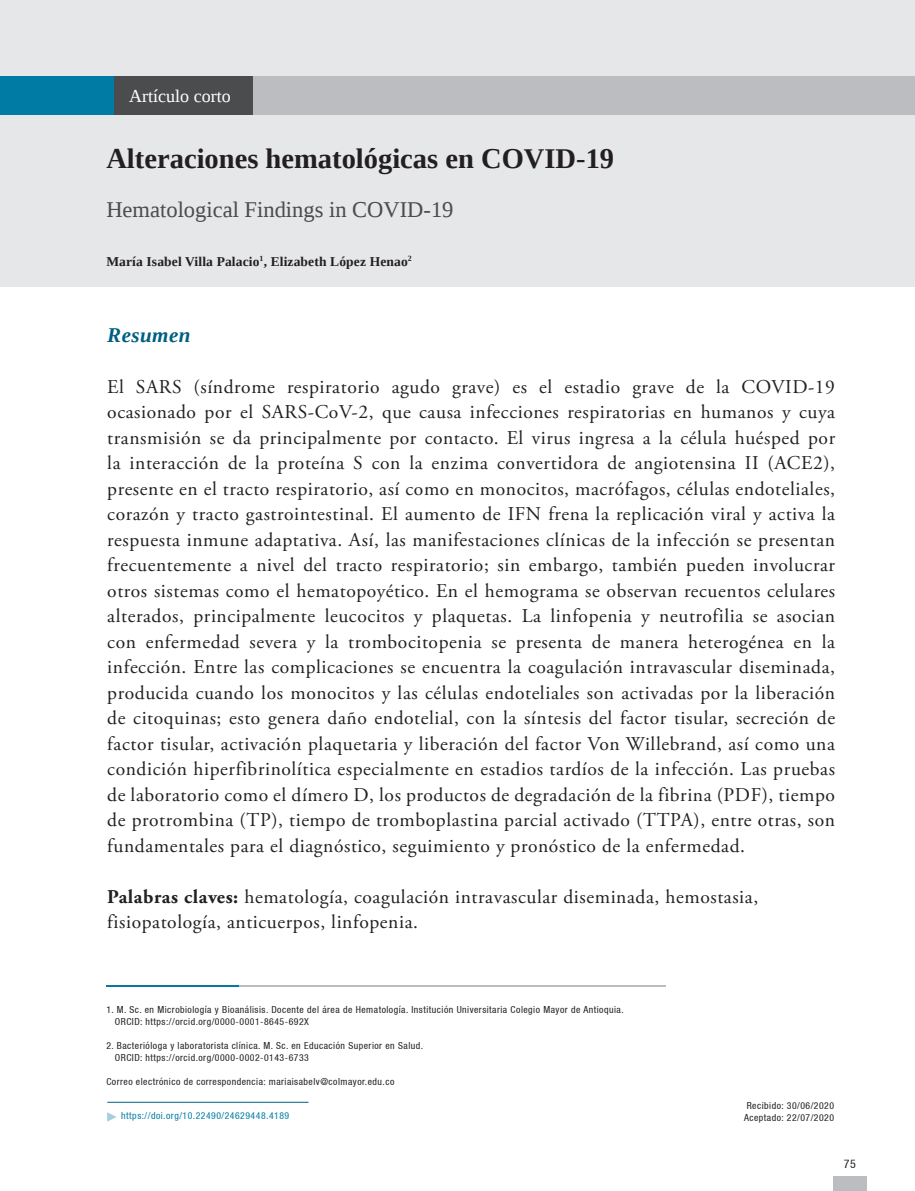
<style>
.page{position:relative;width:915px;height:1191px;background:#fff}
.page>*{position:absolute;margin:0;border:0;box-sizing:border-box;transform-origin:0 0}
.t1{font:700 28.5px "Liberation Serif";color:#231f20}
.t2{font:22.5px "Liberation Serif";color:#4b4c4d}
.t3{font:italic 700 21px "Liberation Serif";letter-spacing:.02em;color:#005f80}
.t4{font:19.5px/25.5px "Adobe Garamond Pro";letter-spacing:.03em;color:#231f20;text-align:justify}
.t5{font:18px "Liberation Serif";color:#fff}
.t6{font:700 13.5px "Liberation Serif";letter-spacing:.01em;color:#231f20}
.t7{font:condensed 12px "Helvetica 57";color:#231f20}
.t8{font:condensed 9.75px "Helvetica 57";letter-spacing:.05em;color:#231f20}
.t9{font:condensed 9.75px "Helvetica 57";letter-spacing:.05em;color:#007ca4}
.s1{font-weight:700}
</style>
<div class="page">
<div style="left:0;top:0;width:914px;height:286px;background:#e6e7e9"></div>
<div style="left:251px;top:76px;width:663px;height:39px;background:#bcbdc0"></div>
<div style="left:105px;top:76px;width:148px;height:39px;background:#4b4c4d"></div>
<div style="left:0;top:76px;width:114px;height:39px;background:#007ca4"></div>
<div style="left:832px;top:1175px;width:34px;height:16px;background:#bcbdc0"></div>
<hr style="left:106px;top:984px;width:133px;height:2px;background:#007ca4">
<hr style="left:239px;top:984px;width:427px;height:2px;background:#bcbdc0">
<svg style="left:107px;top:1112px;width:9px;height:9px"></svg>
<hr style="left:107px;top:1101px;width:201px;height:1px;background:#005f80">
<p class="t5" style="left:129px;top:84px;width:103px">Artículo corto</p>
<p class="t1" style="left:106px;top:139px;width:509px">Alteraciones hematológicas en COVID-19</p>
<p class="t2" style="left:106px;top:195px;width:348px">Hematological Findings in COVID-19</p>
<p class="t6" style="left:106px;top:252px;width:307px">María Isabel Villa Palacio<sup>1</sup>, Elizabeth López Henao<sup>2</sup></p>
<p class="t3" style="left:107px;top:321px;width:85px">Resumen</p>
<p class="t4" style="left:107px;top:374px;width:729px">El SARS (síndrome respiratorio agudo grave) es el estadio grave de la COVID-19 ocasionado por el SARS-CoV-2, que causa infecciones respiratorias en humanos y cuya transmisión se da principalmente por contacto. El virus ingresa a la célula huésped por la interacción de la proteína S con la enzima convertidora de angiotensina II (ACE2), presente en el tracto respiratorio, así como en monocitos, macrófagos, células endoteliales, corazón y tracto gastrointestinal. El aumento de IFN frena la replicación viral y activa la respuesta inmune adaptativa. Así, las manifestaciones clínicas de la infección se presentan frecuentemente a nivel del tracto respiratorio; sin embargo, también pueden involucrar otros sistemas como el hematopoyético. En el hemograma se observan recuentos celulares alterados, principalmente leucocitos y plaquetas. La linfopenia y neutrofilia se asocian con enfermedad severa y la trombocitopenia se presenta de manera heterogénea en la infección. Entre las complicaciones se encuentra la coagulación intravascular diseminada, producida cuando los monocitos y las células endoteliales son activadas por la liberación de citoquinas; esto genera daño endotelial, con la síntesis del factor tisular, secreción de factor tisular, activación plaquetaria y liberación del factor Von Willebrand, así como una condición hiperfibrinolítica especialmente en estadios tardíos de la infección. Las pruebas de laboratorio como el dímero D, los productos de degradación de la fibrina (PDF), tiempo de protrombina (TP), tiempo de tromboplastina parcial activado (TTPA), entre otras, son fundamentales para el diagnóstico, seguimiento y pronóstico de la enfermedad.</p>
<p class="t4" style="left:107px;top:884px;width:652px"><span class="s1">Palabras claves:</span> hematología, coagulación intravascular diseminada, hemostasia, fisiopatología, anticuerpos, linfopenia.</p>
<p class="t8" style="left:106px;top:1004px;width:518px">1. M. Sc. en Microbiología y Bioanálisis. Docente del área de Hematología. Institución Universitaria Colegio Mayor de Antioquia.</p>
<p class="t8" style="left:115px;top:1016px;width:195px">ORCID: https://orcid.org/0000-0001-8645-692X</p>
<p class="t8" style="left:106px;top:1040px;width:318px">2. Bacterióloga y laboratorista clínica. M. Sc. en Educación Superior en Salud.</p>
<p class="t8" style="left:115px;top:1052px;width:195px">ORCID: https://orcid.org/0000-0002-0143-6733</p>
<p class="t8" style="left:106px;top:1076px;width:289px">Correo electrónico de correspondencia: mariaisabelv@colmayor.edu.co</p>
<p class="t9" style="left:121px;top:1110px;width:169px">https://doi.org/10.22490/24629448.4189</p>
<p class="t8" style="left:746px;top:1099px;width:89px">Recibido: 30/06/2020</p>
<p class="t8" style="left:743px;top:1111px;width:92px">Aceptado: 22/07/2020</p>
<p class="t7" style="left:843px;top:1156px;width:14px">75</p>
</div>
